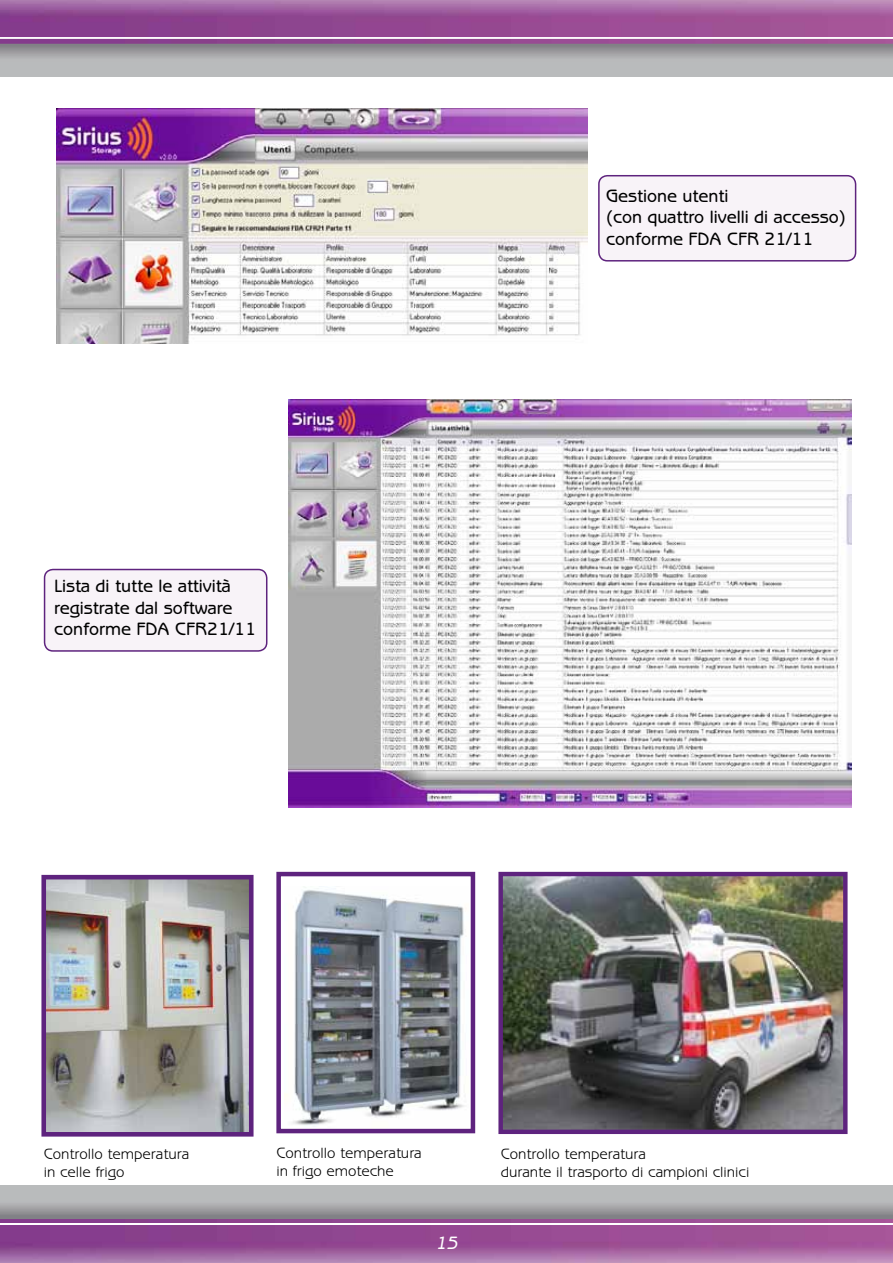
<style>
.page{position:relative;width:893px;height:1263px;background:#fff}
.page>*{position:absolute;margin:0;border:0;box-sizing:border-box;transform-origin:0 0}
.t1{font:500 18px/21.6px "Benguiat Gothic Std";color:#000}
.t2{font:italic 500 18px "Benguiat Gothic Std";color:#fff}
.t3{font:15px/18px "Benguiat Gothic Std";color:#000}
</style>
<div class="page">
<svg style="left:0;top:1190px;width:893px;height:73px;background:#a077a0"></svg>
<img style="left:0;top:1223px;width:893px;height:2px">
<div style="left:0;top:72px;width:893px;height:5px;background:#b9bbbc"></div>
<svg style="left:0;top:0;width:893px;height:72px;background:#a076a0"></svg>
<img style="left:0;top:37px;width:893px;height:2px">
<div style="left:599px;top:176px;width:257px;height:85px;background:#f8f3f8;border-radius:9px"></div>
<div style="left:598px;top:175px;width:258px;height:87px;border:2px solid #5e237e;border-radius:9px"></div>
<div style="left:45px;top:569px;width:222px;height:82px;background:#f8f3f8;border-radius:9px"></div>
<div style="left:44px;top:569px;width:223px;height:83px;border:2px solid #5e237e;border-radius:9px"></div>
<img style="left:47px;top:881px;width:201px;height:249px">
<div style="left:41px;top:875px;width:213px;height:261px;border:5px solid #5e237e"></div>
<img style="left:57px;top:109px;width:530px;height:234px">
<img style="left:285px;top:887px;width:179px;height:238px">
<div style="left:276px;top:872px;width:199px;height:261px;border:4px solid #5e237e"></div>
<img style="left:288px;top:400px;width:563px;height:407px">
<img style="left:503px;top:877px;width:339px;height:252px">
<div style="left:498px;top:872px;width:349px;height:262px;border:4px solid #5e237e"></div>
<p class="t1" style="left:54px;top:575px;width:204px">Lista di tutte le attività registrate dal software conforme FDA CFR21/11</p>
<p class="t1" style="left:606px;top:185px;width:241px">Gestione utenti<br>(con quattro livelli di accesso) conforme FDA CFR 21/11</p>
<p class="t3" style="left:276px;top:1144px;width:147px">Controllo temperatura in frigo emoteche</p>
<p class="t3" style="left:44px;top:1145px;width:147px">Controllo temperatura in celle frigo</p>
<p class="t3" style="left:501px;top:1145px;width:250px">Controllo temperatura<br>durante il trasporto di campioni clinici</p>
<p class="t2" style="left:435px;top:1232px;width:23px">15</p>
</div>
